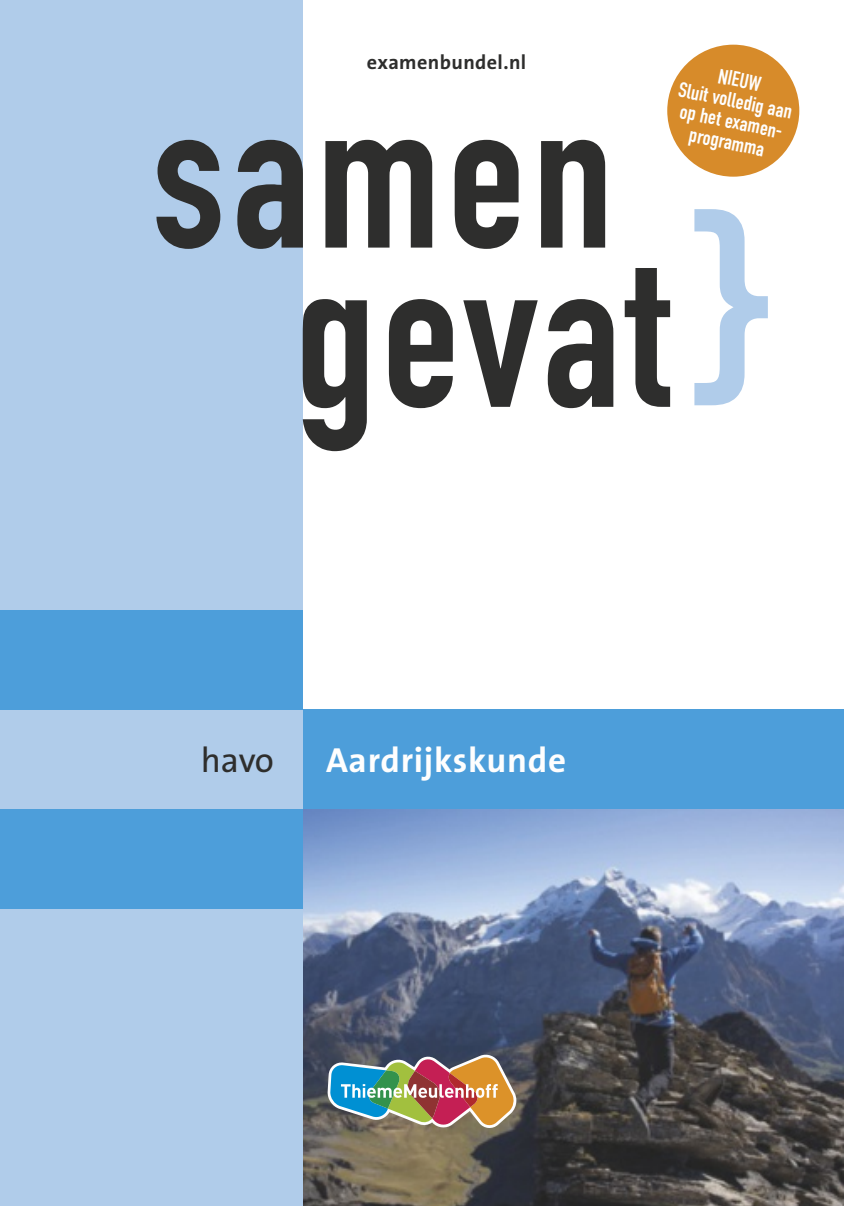
<style>
.page{position:relative;width:844px;height:1206px;background:#fff}
.page>*{position:absolute;margin:0;border:0;box-sizing:border-box;transform-origin:0 0}
.t1{font:700 210px/159.2px "DIN Condensed";letter-spacing:.03em;color:#2e2e2d;text-align:right}
.t2{font:700 35px "The Sans LT7";letter-spacing:.02em;color:#fefefe}
.t3{font:35px "The Sans LT5 Plain";color:#2e2e2d}
.t4{font:21px/21px "DIN Condensed";color:#fefefe;text-align:center}
.t5{font:700 20.12px "The Sans LT7";letter-spacing:.02em;color:#2e2e2d}
</style>
<div class="page">
<img style="left:303px;top:809px;width:540px;height:396px">
<div style="left:303px;top:709px;width:540px;height:100px;background:#4d9eda"></div>
<div style="left:0;top:0;width:303px;height:1205px;background:#b0ccea"></div>
<div style="left:0;top:809px;width:303px;height:99px;background:#4d9eda"></div>
<svg style="left:327px;top:1052px;width:189px;height:77px;background:#8d8375"></svg>
<div style="left:0;top:610px;width:303px;height:99px;background:#4d9eda"></div>
<svg style="left:694px;top:209px;width:74px;height:197px"></svg>
<div style="left:667px;top:45px;width:132px;height:132px;background:#d78b2a;border-radius:50%"></div>
<p class="t5" style="left:367px;top:50px;width:161px">examenbundel.nl</p>
<p class="t4" style="left:684px;top:59px;width:118px;rotate:11deg">NIEUW<br>Sluit volledig aan op het examen&shy;programma</p>
<h1 class="t1" style="left:151px;top:93px;width:519px">samen gevat</h1>
<h2 class="t3" style="left:201px;top:737px;width:75px">havo</h2>
<h2 class="t2" style="left:326px;top:738px;width:241px">Aardrijkskunde</h2>
</div>
